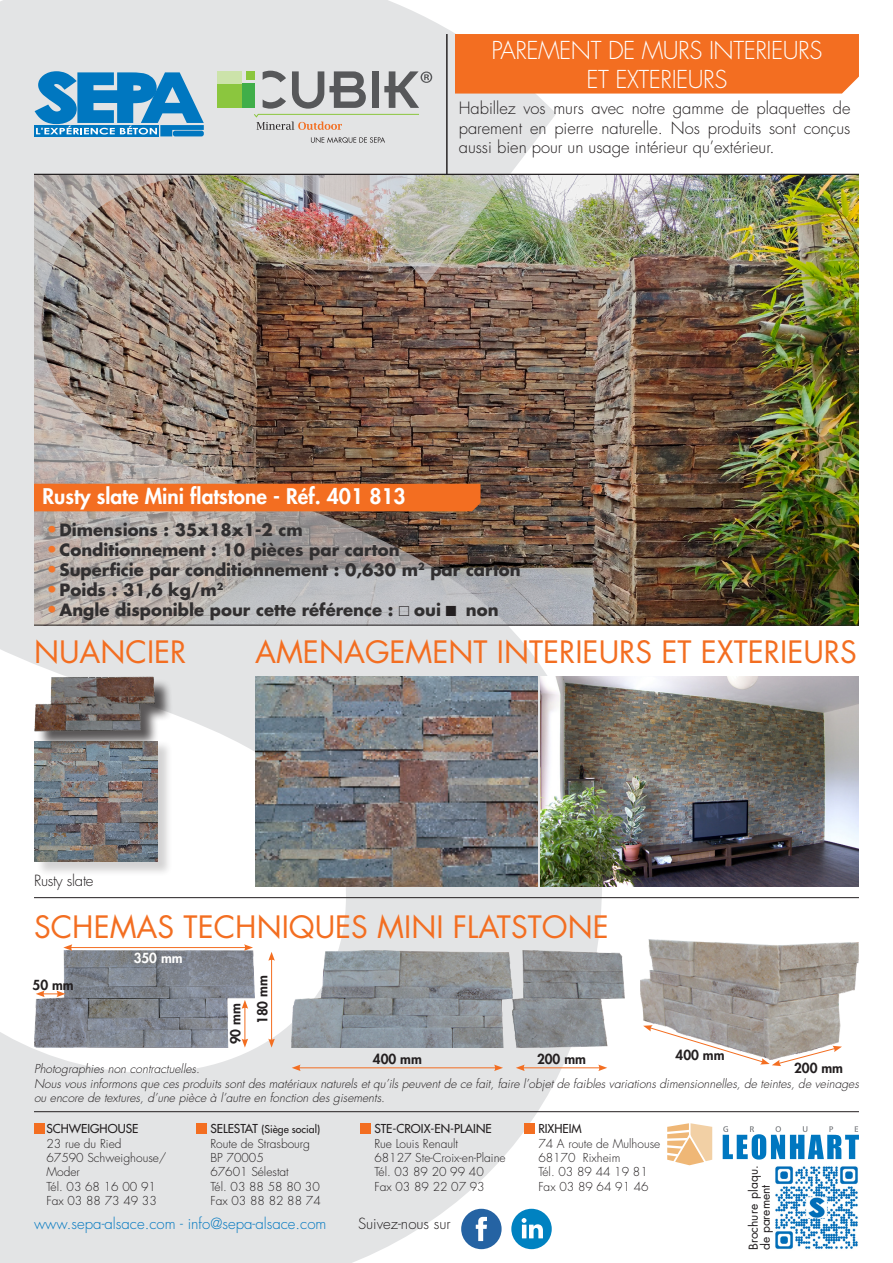
<style>
.page{position:relative;width:893px;height:1263px;background:#fff}
.page>*{position:absolute;margin:0;border:0;box-sizing:border-box;transform-origin:0 0}
.t1{font:30px "Futura Std";color:#f36e21}
.t2{font:300 24px/28.8px "Futura Std";letter-spacing:-.02em;color:#fff;text-align:center}
.t3{font:800 21px "Futura Std";color:#fff}
.t4{font:700 16.5px "Futura Std";color:#312f30}
.t5{font:300 16.5px/19.8px "Futura Std";color:#231f20;text-align:justify}
.t6{font:300 15px "Futura Std";color:#0077c0}
.t7{font:300 15px "Futura Std";color:#231f20}
.t8{font:300 15px "Futura Std";letter-spacing:-.02em;color:#231f20}
.t9{font:800 13.5px/26.7px "Futura Std";color:#231f20}
.t10{font:800 13.5px "Futura Std";color:#fff}
.t11{font:300 12px/14.4px "Futura Std";color:#231f20}
.t12{font:italic 300 12px/14.4px "Futura Std";color:#231f20}
.t13{font:500 12px "Futura Std";color:#231f20}
.t14{font:12px/12px "Futura Std";color:#231f20}
.t15{font:500 10.5px "Futura Std";color:#231f20}
.s1{font-weight:800;font-size:18px;color:#f3752a}
.s2{font-family:"Courier New";font-weight:400;color:#231f20}
.s3{font-size:12px}
</style>
<div class="page">
<img style="left:602px;top:175px;width:257px;height:450px">
<img style="left:0;top:0;width:602px;height:1263px">
<div style="left:455px;top:34px;width:404px;height:60px;background:#f36e21"></div>
<hr style="left:34px;top:174px;width:825px;height:1px;background:#231f20">
<hr style="left:446px;top:34px;width:1px;height:140px;background:#231f20">
<svg style="left:723px;top:1126px;width:136px;height:33px"></svg>
<svg style="left:667px;top:1123px;width:45px;height:43px"></svg>
<hr style="left:34px;top:1111px;width:825px;height:1px;background:#231f20">
<div style="left:34px;top:1123px;width:10px;height:11px;background:#f36e21"></div>
<div style="left:196px;top:1123px;width:11px;height:11px;background:#f36e21"></div>
<div style="left:360px;top:1123px;width:11px;height:11px;background:#f36e21"></div>
<div style="left:524px;top:1123px;width:11px;height:11px;background:#f36e21"></div>
<hr style="left:34px;top:897px;width:825px;height:1px;background:#231f20">
<hr style="left:34px;top:625px;width:825px;height:1px;background:#231f20">
<div style="left:36px;top:740px;width:137px;height:137px;background:#231f20;opacity:.2"></div>
<img style="left:34px;top:742px;width:123px;height:119px">
<div style="left:461px;top:1209px;width:41px;height:40px;background:#2563a3;border-radius:50%"></div>
<svg style="left:476px;top:1217px;width:11px;height:24px"></svg>
<div style="left:511px;top:1209px;width:41px;height:40px;background:#0082c1;border-radius:50%"></div>
<svg style="left:522px;top:1218px;width:21px;height:20px"></svg>
<div style="left:37px;top:679px;width:136px;height:70px;background:#231f20;opacity:.75"></div>
<img style="left:34px;top:676px;width:120px;height:55px">
<img style="left:775px;top:1166px;width:83px;height:83px">
<img style="left:255px;top:676px;width:282px;height:210px">
<img style="left:540px;top:676px;width:319px;height:210px">
<div style="left:34px;top:484px;width:446px;height:27px;background:#f36e21"></div>
<img style="left:34px;top:950px;width:220px;height:97px">
<img style="left:292px;top:950px;width:332px;height:97px">
<img style="left:641px;top:940px;width:218px;height:85px">
<hr style="left:271px;top:958px;width:1px;height:83px;background:#f36e21">
<svg style="left:268px;top:952px;width:7px;height:9px"></svg>
<svg style="left:268px;top:1038px;width:7px;height:9px"></svg>
<hr style="left:245px;top:1006px;width:1px;height:35px;background:#f36e21">
<svg style="left:242px;top:1000px;width:6px;height:9px"></svg>
<svg style="left:242px;top:1038px;width:6px;height:9px"></svg>
<svg style="left:36px;top:990px;width:29px;height:7px"></svg>
<hr style="left:298px;top:1067px;width:198px;height:1px;background:#f36e21">
<svg style="left:292px;top:1064px;width:9px;height:7px"></svg>
<svg style="left:494px;top:1064px;width:9px;height:7px"></svg>
<hr style="left:522px;top:1067px;width:79px;height:1px;background:#f36e21">
<svg style="left:516px;top:1064px;width:9px;height:7px"></svg>
<svg style="left:598px;top:1064px;width:9px;height:7px"></svg>
<hr style="left:70px;top:947px;width:176px;height:1px;background:#f36e21">
<svg style="left:63px;top:944px;width:9px;height:7px"></svg>
<svg style="left:244px;top:944px;width:9px;height:7px"></svg>
<svg style="left:643px;top:1025px;width:199px;height:41px"></svg>
<div style="left:34px;top:125px;width:125px;height:11px;background:#0077c0"></div>
<svg style="left:35px;top:71px;width:169px;height:65px;background:#4a9bcc"></svg>
<div style="left:173px;top:131px;width:31px;height:5px;background:#0077c0;border-radius:2px"></div>
<div style="left:218px;top:83px;width:24px;height:25px;background:#8bc63e"></div>
<div style="left:218px;top:71px;width:24px;height:12px;background:#cce3aa"></div>
<div style="left:242px;top:83px;width:12px;height:25px;background:#40ae49"></div>
<div style="left:246px;top:71px;width:8px;height:8px;background:#8bc63e"></div>
<svg style="left:253px;top:71px;width:179px;height:59px;background:#bdbdbb"></svg>
<svg style="left:311px;top:137px;width:74px;height:6px"></svg>
<h2 class="t2" style="left:491px;top:37px;width:332px">PAREMENT DE MURS INTERIEURS<br>ET EXTERIEURS</h2>
<h2 class="t2" style="left:509px;top:51px;width:297px">PAVES SQUARE XL NUANCES</h2>
<h3 class="t5" style="left:459px;top:98px;width:393px">Habillez vos murs avec notre gamme de plaquettes de parement en pierre naturelle. Nos produits sont conçus aussi bien pour un usage intérieur qu’extérieur.</h3>
<h3 class="t3" style="left:43px;top:483px;width:365px">Rusty slate Mini flatstone - Réf. 401 813</h3>
<h3 class="t4" style="left:47px;top:519px;width:257px"><span class="s1">•</span>Dimensions : 35x18x1-2 cm</h3>
<h3 class="t4" style="left:47px;top:539px;width:354px"><span class="s1">•</span>Conditionnement : 10 pièces par carton</h3>
<h3 class="t4" style="left:47px;top:559px;width:475px"><span class="s1">•</span>Superficie par conditionnement : 0,630 m<sup>2</sup> par carton</h3>
<h3 class="t4" style="left:47px;top:578px;width:178px"><span class="s1">•</span>Poids : 31,6 kg/m<sup>2</sup></h3>
<h3 class="t4" style="left:47px;top:598px;width:453px"><span class="s1">•</span>Angle disponible pour cette référence : <span class="s2">□</span> oui <span class="s2">■</span> non</h3>
<h1 class="t1" style="left:34px;top:633px;width:154px">NUANCIER</h1>
<h1 class="t1" style="left:255px;top:633px;width:603px">AMENAGEMENT INTERIEURS ET EXTERIEURS</h1>
<p class="t8" style="left:34px;top:872px;width:61px">Rusty slate</p>
<h1 class="t1" style="left:34px;top:908px;width:576px">SCHEMAS TECHNIQUES MINI FLATSTONE</h1>
<p class="t9" style="left:33px;top:971px;width:43px">50 mm</p>
<p class="t10" style="left:134px;top:949px;width:50px">350 mm</p>
<p class="t9" style="left:222px;top:1024px;width:50px;text-indent:-20px;rotate:-90deg">90 mm<br>180 mm</p>
<p class="t9" style="left:676px;top:1041px;width:50px">400 mm</p>
<p class="t9" style="left:373px;top:1045px;width:50px">400 mm</p>
<p class="t9" style="left:537px;top:1045px;width:50px">200 mm</p>
<p class="t9" style="left:794px;top:1054px;width:50px">200 mm</p>
<p class="t12" style="left:34px;top:1062px;width:829px">Photographies non contractuelles.<br>Nous vous informons que ces produits sont des matériaux naturels et qu’ils peuvent de ce fait, faire l’objet de faibles variations dimensionnelles, de teintes, de veinages ou encore de textures, d’une pièce à l’autre en fonction des gisements.</p>
<p class="t13" style="left:46px;top:1121px;width:93px">SCHWEIGHOUSE</p>
<p class="t11" style="left:46px;top:1136px;width:122px">23 rue du Ried<br>67590 Schweighouse/<br>Moder<br>Tél. 03 68 16 00 91<br>Fax 03 88 73 49 33</p>
<p class="t15" style="left:210px;top:1123px;width:111px"><span class="s3">SELESTAT</span> (Siège social)</p>
<p class="t11" style="left:210px;top:1136px;width:112px">Route de Strasbourg<br>BP 70005<br>67601 Sélestat<br>Tél. 03 88 58 80 30<br>Fax 03 88 82 88 74</p>
<p class="t13" style="left:374px;top:1121px;width:119px">STE-CROIX-EN-PLAINE</p>
<p class="t11" style="left:374px;top:1136px;width:133px">Rue Louis Renault<br>68127 Ste-Croix-en-Plaine<br>Tél. 03 89 20 99 40<br>Fax 03 89 22 07 93</p>
<p class="t6" style="left:34px;top:1214px;width:294px">www.sepa-alsace.com - info@sepa-alsace.com</p>
<p class="t7" style="left:358px;top:1214px;width:94px">Suivez-nous sur</p>
<p class="t13" style="left:538px;top:1121px;width:45px">RIXHEIM</p>
<p class="t11" style="left:538px;top:1136px;width:124px">74 A route de Mulhouse<br>68170 Rixheim<br>Tél. 03 89 44 19 81<br>Fax 03 89 64 91 46</p>
<p class="t14" style="left:747px;top:1250px;width:87px;rotate:-90deg">Brochure plaqu. de parement</p>
</div>
